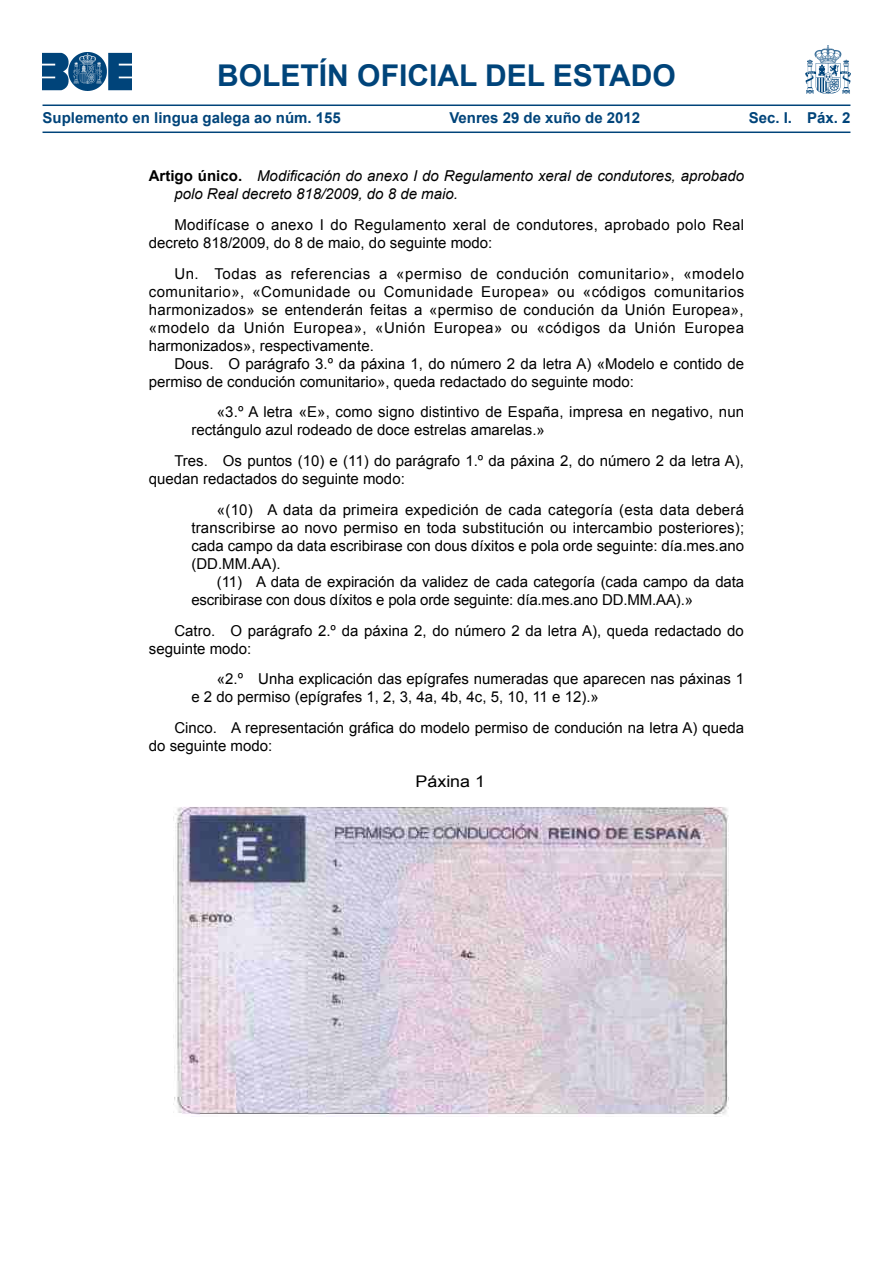
<style>
.page{position:relative;width:893px;height:1263px;background:#fff}
.page>*{position:absolute;margin:0;border:0;box-sizing:border-box;transform-origin:0 0}
.BOE{font:700 30px "Arial";color:#00447a}
.t1{font:16.05px "Arial";color:#000;scale:1.11 1}
.PARRAFO_2{font:15px/18px "Arial";color:#000}
.SANGRADO_2{font:15px/18px "Arial";color:#000}
.SANGRADO{font:15px/18px "Arial";letter-spacing:-.01em;color:#000}
.PARRAFO{font:15px/18px "Arial";color:#000}
.ARTICULO{font:italic 15px/18px "Arial";color:#000}
.PARRAFO-2{font:15px/18px "Arial";letter-spacing:.02em;color:#000}
.FECHA_NUMBOE{font:700 15px "Arial";color:#00447a}
.s1{font-weight:700;font-style:normal}
</style>
<div class="page">
<img style="left:43px;top:53px;width:89px;height:37px">
<img style="left:805px;top:46px;width:45px;height:47px">
<hr style="left:43px;top:104px;width:807px;height:2px;background:#00447a">
<hr style="left:43px;top:132px;width:807px;height:1px;background:#00447a">
<img style="left:174px;top:807px;width:554px;height:310px">
<p class="BOE" style="left:217px;top:55px;width:460px">BOLETÍN OFICIAL DEL ESTADO</p>
<p class="FECHA_NUMBOE" style="left:43px;top:108px;width:300px">Suplemento en lingua galega ao núm. 155</p>
<p class="FECHA_NUMBOE" style="left:449px;top:108px;width:192px">Venres 29 de xuño de 2012</p>
<p class="FECHA_NUMBOE" style="left:749px;top:108px;width:103px">Sec. I. Páx. 2</p>
<h1 class="ARTICULO" style="left:174px;top:167px;width:571px;text-indent:-26px"><span class="s1">Artigo único.</span> Modificación do anexo I do Regulamento xeral de condutores, aprobado polo Real decreto 818/2009, do 8 de maio.</h1>
<p class="PARRAFO-2" style="left:149px;top:216px;width:597px;text-indent:26px">Modifícase o anexo I do Regulamento xeral de condutores, aprobado polo Real decreto 818/2009, do 8 de maio, do seguinte modo:</p>
<p class="PARRAFO_2" style="left:149px;top:264px;width:597px;text-align:justify;text-indent:26px">Un. Todas as referencias a «permiso de condución comunitario», «modelo comunitario», «Comunidade ou Comunidade Europea» ou «códigos comunitarios harmonizados» se entenderán feitas a «permiso de condución da Unión Europea», «modelo da Unión Europea», «Unión Europea» ou «códigos da Unión Europea harmonizados», respectivamente.</p>
<p class="PARRAFO" style="left:149px;top:354px;width:597px;text-indent:26px">Dous. O parágrafo 3.º da páxina 1, do número 2 da letra A) «Modelo e contido de permiso de condución comunitario», queda redactado do seguinte modo:</p>
<p class="SANGRADO_2" style="left:191px;top:403px;width:554px;text-indent:26px">«3.º A letra «E», como signo distintivo de España, impresa en negativo, nun rectángulo azul rodeado de doce estrelas amarelas.»</p>
<p class="PARRAFO_2" style="left:149px;top:452px;width:597px;text-indent:26px">Tres. Os puntos (10) e (11) do parágrafo 1.º da páxina 2, do número 2 da letra A), quedan redactados do seguinte modo:</p>
<p class="SANGRADO_2" style="left:191px;top:501px;width:554px;text-align:justify;text-indent:26px">«(10) A data da primeira expedición de cada categoría (esta data deberá transcribirse ao novo permiso en toda substitución ou intercambio posteriores); cada campo da data escribirase con dous díxitos e pola orde seguinte: día.mes.ano (DD.MM.AA).</p>
<p class="SANGRADO" style="left:191px;top:573px;width:554px;text-indent:26px">(11) A data de expiración da validez de cada categoría (cada campo da data escribirase con dous díxitos e pola orde seguinte: día.mes.ano DD.MM.AA).»</p>
<p class="PARRAFO_2" style="left:149px;top:621px;width:597px;text-indent:26px">Catro. O parágrafo 2.º da páxina 2, do número 2 da letra A), queda redactado do seguinte modo:</p>
<p class="SANGRADO_2" style="left:191px;top:670px;width:554px;text-indent:26px">«2.º Unha explicación das epígrafes numeradas que aparecen nas páxinas 1 e 2 do permiso (epígrafes 1, 2, 3, 4a, 4b, 4c, 5, 10, 11 e 12).»</p>
<p class="PARRAFO_2" style="left:149px;top:719px;width:597px;text-indent:26px">Cinco. A representación gráfica do modelo permiso de condución na letra A) queda do seguinte modo:</p>
<p class="t1" style="left:416px;top:770px;width:64px">Páxina 1</p>
</div>
